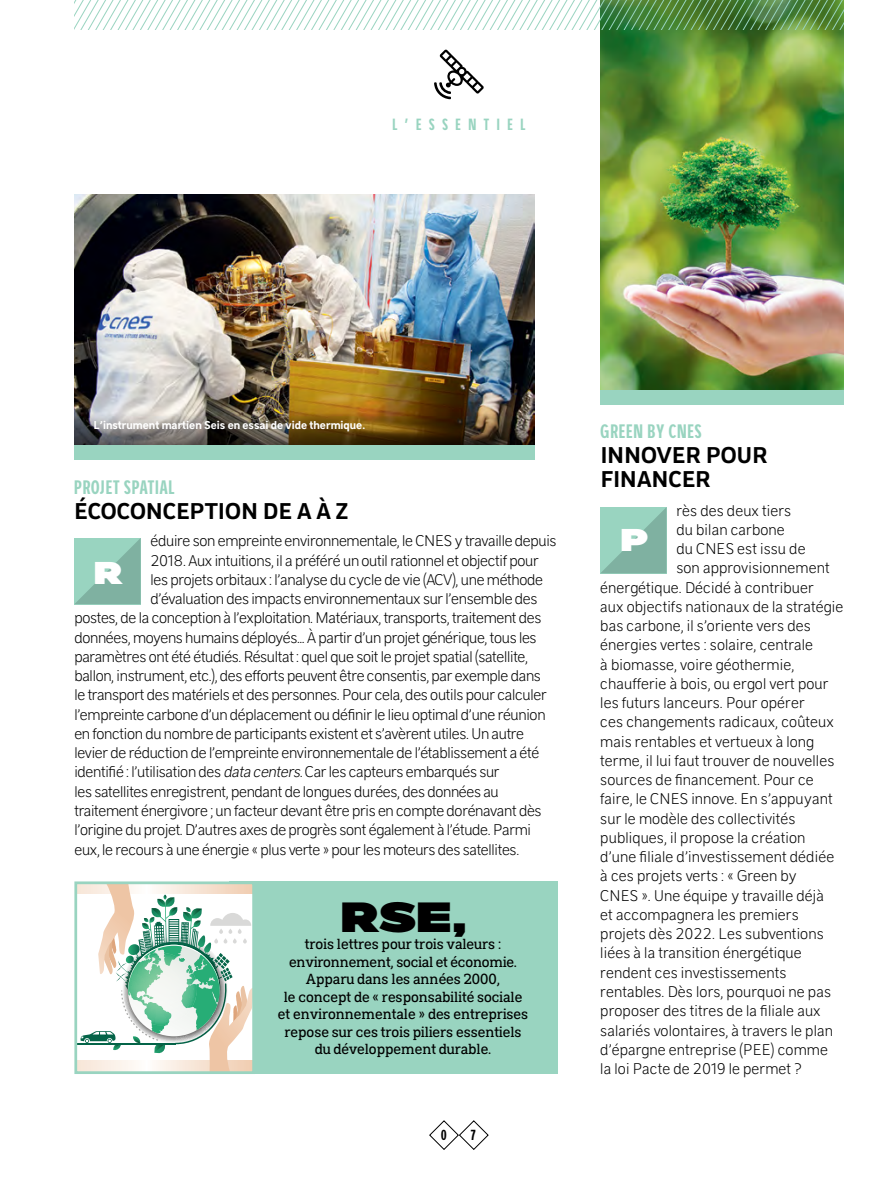
<style>
.page{position:relative;width:893px;height:1191px;background:#fff}
.page>*{position:absolute;margin:0;border:0;box-sizing:border-box;transform-origin:0 0}
.t1{font:45.5px "CNES Poster";color:#000}
.t2{font:33.95px "CNES Poster";color:#fff}
.t3{font:700 24.5px/24.5px "CNES Sans";letter-spacing:-.005em;color:#000}
.t4{font:700 21px "CNES Condensed";letter-spacing:.01em;color:#99d4c0}
.t5{font:700 17.5px "CNES Condensed";letter-spacing:.4em;color:#99d4c0}
.t6{font:300 16.62px "CNES Sans";letter-spacing:-.015em;color:#000}
.t7{font:300 16.62px "CNES Sans";letter-spacing:.01em;color:#000}
.t8{font:15.75px/17.5px "CNES Slab";color:#000;text-align:center}
.t9{font:700 15.75px "CNES Condensed";color:#000}
.t10{font:700 12.25px "CNES Sans";color:#fff}
.s1{font-style:italic}
</style>
<div class="page">
<img style="left:600px;top:30px;width:243px;height:360px">
<img style="left:74px;top:195px;width:461px;height:218px">
<div style="left:229px;top:881px;width:328px;height:193px;background:#99d4c0"></div>
<svg style="left:74px;top:0;width:769px;height:30px"></svg>
<svg style="left:434px;top:49px;width:50px;height:50px"></svg>
<svg style="left:429px;top:1120px;width:60px;height:30px"></svg>
<svg style="left:74px;top:538px;width:67px;height:66px;background:#8cc2b0"></svg>
<div style="left:600px;top:390px;width:243px;height:15px;background:#99d4c0"></div>
<svg style="left:600px;top:507px;width:66px;height:66px;background:#8cc2b0"></svg>
<hr style="left:76px;top:1042px;width:100px;height:2px;background:#046448">
<svg style="left:81px;top:885px;width:170px;height:185px"></svg>
<div style="left:74px;top:881px;width:181px;height:193px;border:3px solid #99d4c0"></div>
<img style="left:74px;top:413px;width:461px;height:32px">
<div style="left:74px;top:445px;width:461px;height:15px;background:#99d4c0"></div>
<p class="t5" style="left:392px;top:113px;width:135px">L’ESSENTIEL</p>
<p class="t10" style="left:93px;top:418px;width:273px">L’instrument martien Seis en essai de vide thermique.</p>
<p class="t4" style="left:74px;top:474px;width:102px">PROJET SPATIAL</p>
<h3 class="t3" style="left:74px;top:498px;width:276px">ÉCOCONCEPTION DE A À Z</h3>
<p class="t6" style="left:151px;top:531px;width:408px">éduire son empreinte environnementale, le CNES y travaille depuis</p>
<p class="t6" style="left:151px;top:551px;width:390px">2018. Aux intuitions, il a préféré un outil rationnel et objectif pour</p>
<p class="t6" style="left:151px;top:570px;width:394px">les projets orbitaux : l’analyse du cycle de vie (ACV), une méthode</p>
<p class="t6" style="left:151px;top:589px;width:388px">d’évaluation des impacts environnementaux sur l’ensemble des</p>
<p class="t6" style="left:74px;top:608px;width:468px">postes, de la conception à l’exploitation. Matériaux, transports, traitement des</p>
<p class="t6" style="left:74px;top:628px;width:464px">données, moyens humains déployés… À partir d’un projet générique, tous les</p>
<p class="t6" style="left:74px;top:647px;width:455px">paramètres ont été étudiés. Résultat : quel que soit le projet spatial (satellite,</p>
<p class="t6" style="left:74px;top:666px;width:468px">ballon, instrument, etc.), des efforts peuvent être consentis, par exemple dans</p>
<p class="t6" style="left:74px;top:685px;width:474px">le transport des matériels et des personnes. Pour cela, des outils pour calculer</p>
<p class="t6" style="left:74px;top:705px;width:473px">l’empreinte carbone d’un déplacement ou définir le lieu optimal d’une réunion</p>
<p class="t6" style="left:74px;top:724px;width:451px">en fonction du nombre de participants existent et s’avèrent utiles. Un autre</p>
<p class="t6" style="left:74px;top:743px;width:466px">levier de réduction de l’empreinte environnementale de l’établissement a été</p>
<p class="t6" style="left:74px;top:762px;width:427px">identifié : l’utilisation des <span class="s1">data centers.</span>Car les capteurs embarqués sur</p>
<p class="t6" style="left:74px;top:782px;width:426px">les satellites enregistrent, pendant de longues durées, des données au</p>
<p class="t6" style="left:74px;top:801px;width:469px">traitement énergivore ; un facteur devant être pris en compte dorénavant dès</p>
<p class="t6" style="left:74px;top:820px;width:458px">l’origine du projet. D’autres axes de progrès sont également à l’étude. Parmi</p>
<p class="t6" style="left:74px;top:839px;width:446px">eux, le recours à une énergie « plus verte » pour les moteurs des satellites.</p>
<h2 class="t2" style="left:94px;top:547px;width:31px">R</h2>
<h1 class="t1" style="left:340px;top:882px;width:127px">RSE,</h1>
<p class="t8" style="left:278px;top:935px;width:252px">trois lettres pour trois valeurs : environnement, social et économie.<br>Apparu dans les années 2000,<br>le concept de « responsabilité sociale et environnementale » des entreprises repose sur ces trois piliers essentiels du développement durable.</p>
<p class="t9" style="left:441px;top:1124px;width:8px">0</p>
<p class="t9" style="left:471px;top:1124px;width:6px">7</p>
<p class="t4" style="left:600px;top:418px;width:103px">GREEN BY CNES</p>
<h3 class="t3" style="left:600px;top:442px;width:169px">INNOVER POUR<br>FINANCER</h3>
<p class="t7" style="left:676px;top:501px;width:116px">rès des deux tiers</p>
<p class="t7" style="left:676px;top:520px;width:110px">du bilan carbone</p>
<p class="t7" style="left:676px;top:539px;width:131px">du CNES est issu de</p>
<p class="t7" style="left:676px;top:558px;width:155px">son approvisionnement</p>
<p class="t7" style="left:600px;top:578px;width:215px">énergétique. Décidé à contribuer</p>
<p class="t7" style="left:600px;top:597px;width:245px">aux objectifs nationaux de la stratégie</p>
<p class="t7" style="left:600px;top:616px;width:212px">bas carbone, il s’oriente vers des</p>
<p class="t7" style="left:600px;top:635px;width:214px">énergies vertes : solaire, centrale</p>
<p class="t7" style="left:600px;top:655px;width:195px">à biomasse, voire géothermie,</p>
<p class="t7" style="left:600px;top:674px;width:230px">chaufferie à bois, ou ergol vert pour</p>
<p class="t7" style="left:600px;top:693px;width:206px">les futurs lanceurs. Pour opérer</p>
<p class="t7" style="left:600px;top:712px;width:235px">ces changements radicaux, coûteux</p>
<p class="t7" style="left:600px;top:732px;width:215px">mais rentables et vertueux à long</p>
<p class="t7" style="left:600px;top:751px;width:235px">terme, il lui faut trouver de nouvelles</p>
<p class="t7" style="left:600px;top:770px;width:215px">sources de financement. Pour ce</p>
<p class="t7" style="left:600px;top:789px;width:234px">faire, le CNES innove. En s’appuyant</p>
<p class="t7" style="left:600px;top:809px;width:197px">sur le modèle des collectivités</p>
<p class="t7" style="left:600px;top:828px;width:207px">publiques, il propose la création</p>
<p class="t7" style="left:600px;top:847px;width:235px">d’une filiale d’investissement dédiée</p>
<p class="t7" style="left:600px;top:866px;width:198px">à ces projets verts : « Green by</p>
<p class="t7" style="left:600px;top:886px;width:225px">CNES ». Une équipe y travaille déjà</p>
<p class="t7" style="left:600px;top:905px;width:200px">et accompagnera les premiers</p>
<p class="t7" style="left:600px;top:924px;width:225px">projets dès 2022. Les subventions</p>
<p class="t7" style="left:600px;top:943px;width:203px">liées à la transition énergétique</p>
<p class="t7" style="left:600px;top:963px;width:188px">rendent ces investissements</p>
<p class="t7" style="left:600px;top:982px;width:232px">rentables. Dès lors, pourquoi ne pas</p>
<p class="t7" style="left:600px;top:1001px;width:222px">proposer des titres de la filiale aux</p>
<p class="t7" style="left:600px;top:1020px;width:234px">salariés volontaires, à travers le plan</p>
<p class="t7" style="left:600px;top:1040px;width:229px">d’épargne entreprise (PEE) comme</p>
<p class="t7" style="left:600px;top:1059px;width:203px">la loi Pacte de 2019 le permet ?</p>
<h2 class="t2" style="left:620px;top:515px;width:30px">P</h2>
</div>
